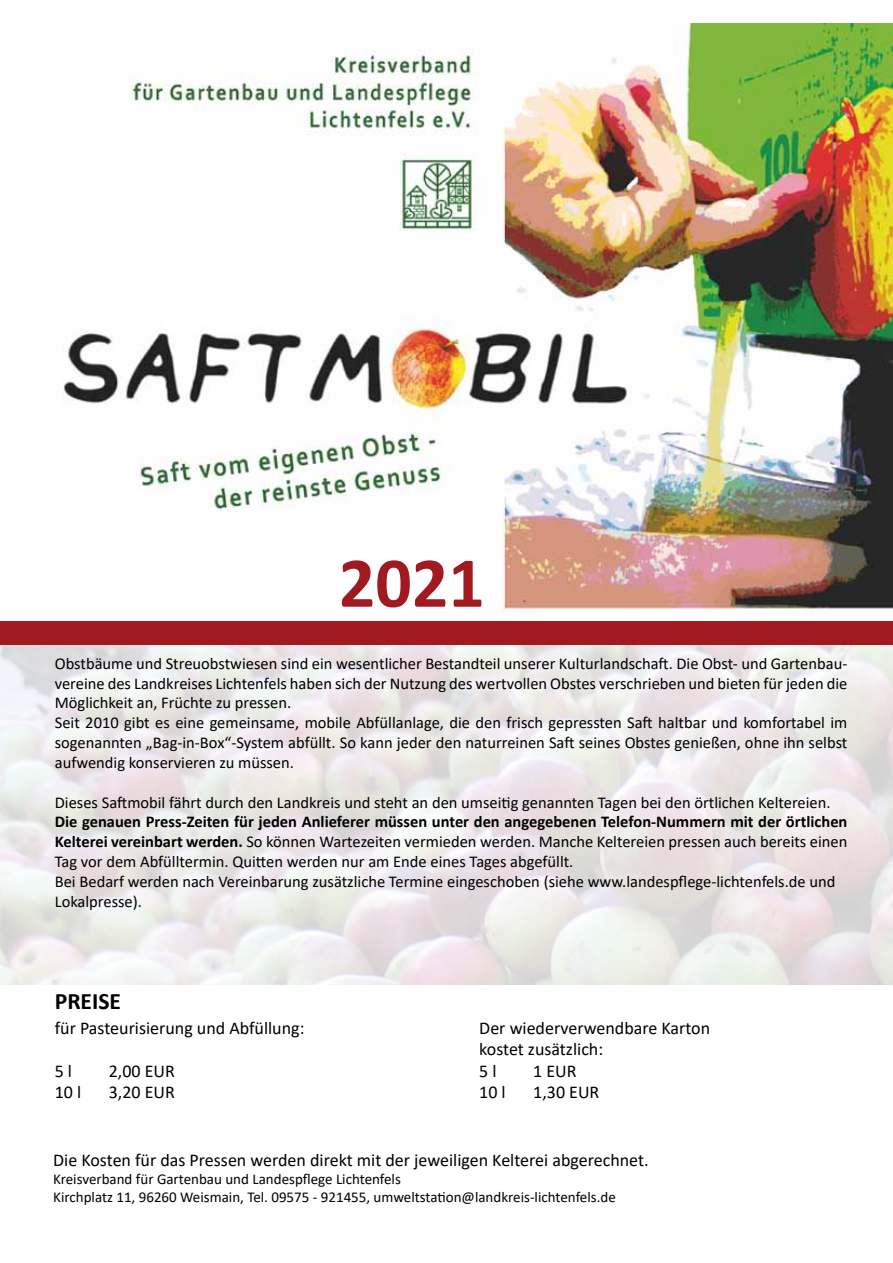
<style>
.page{position:relative;width:893px;height:1263px;background:#fff}
.page>*{position:absolute;margin:0;border:0;box-sizing:border-box;transform-origin:0 0}
.t1{font:700 72px "Calibri";color:#a11a20}
.t2{font:700 23.55px "Calibri";color:#000}
.t3{font:18px/21.6px "Calibri";color:#000}
.t4{font:16.5px/19.8px "Calibri";color:#000}
.t5{font:15px/18px "Calibri";color:#000}
.s1{font-weight:700}
</style>
<div class="page">
<img style="left:63px;top:23px;width:830px;height:588px">
<div style="left:0;top:621px;width:893px;height:24px;background:#a11a20"></div>
<div style="left:36px;top:540px;width:449px;height:79px;background:#fff"></div>
<h1 class="t1" style="left:339px;top:532px;width:148px">2021</h1>
<p class="t4" style="left:55px;top:653px;width:794px">Obstbäume und Streuobstwiesen sind ein wesentlicher Bestandteil unserer Kulturlandschaft. Die Obst- und Gartenbau&shy;vereine des Landkreises Lichtenfels haben sich der Nutzung des wertvollen Obstes verschrieben und bieten für jeden die Möglichkeit an, Früchte zu pressen.<br>Seit 2010 gibt es eine gemeinsame, mobile Abfüllanlage, die den frisch gepressten Saft haltbar und komfortabel im sogenannten „Bag-in-Box“-System abfüllt. So kann jeder den naturreinen Saft seines Obstes genießen, ohne ihn selbst aufwendig konservieren zu müssen.</p>
<p class="t4" style="left:55px;top:792px;width:777px">Dieses Saftmobil fährt durch den Landkreis und steht an den umseitig genannten Tagen bei den örtlichen Keltereien.</p>
<p class="t4" style="left:55px;top:811px;width:794px"><span class="s1">Die genauen Press-Zeiten für jeden Anlieferer müssen unter den angegebenen Telefon-Nummern mit der örtlichen Kelterei vereinbart werden.</span> So können Wartezeiten vermieden werden. Manche Keltereien pressen auch bereits einen Tag vor dem Abfülltermin. Quitten werden nur am Ende eines Tages abgefüllt.<br>Bei Bedarf werden nach Vereinbarung zusätzliche Termine eingeschoben (siehe www.landespflege-lichtenfels.de und Lokalpresse).</p>
<h2 class="t2" style="left:55px;top:985px;width:68px">PREISE</h2>
<p class="t3" style="left:55px;top:1016px;width:251px">für Pasteurisierung und Abfüllung:</p>
<p class="t3" style="left:55px;top:1059px;width:19px">5 l</p>
<p class="t3" style="left:109px;top:1059px;width:68px">2,00 EUR</p>
<p class="t3" style="left:55px;top:1081px;width:28px">10 l</p>
<p class="t3" style="left:109px;top:1081px;width:68px">3,20 EUR</p>
<p class="t3" style="left:479px;top:1016px;width:232px">Der wiederverwendbare Karton kostet zusätzlich:<br>5 l</p>
<p class="t3" style="left:533px;top:1059px;width:45px">1 EUR</p>
<p class="t3" style="left:479px;top:1081px;width:28px">10 l</p>
<p class="t3" style="left:533px;top:1081px;width:68px">1,30 EUR</p>
<p class="t3" style="left:53px;top:1148px;width:597px">Die Kosten für das Pressen werden direkt mit der jeweiligen Kelterei abgerechnet.</p>
<p class="t5" style="left:53px;top:1169px;width:564px">Kreisverband für Gartenbau und Landespflege Lichtenfels<br>Kirchplatz 11, 96260 Weismain, Tel. 09575 - 921455, umweltstation@landkreis-lichtenfels.de</p>
</div>
